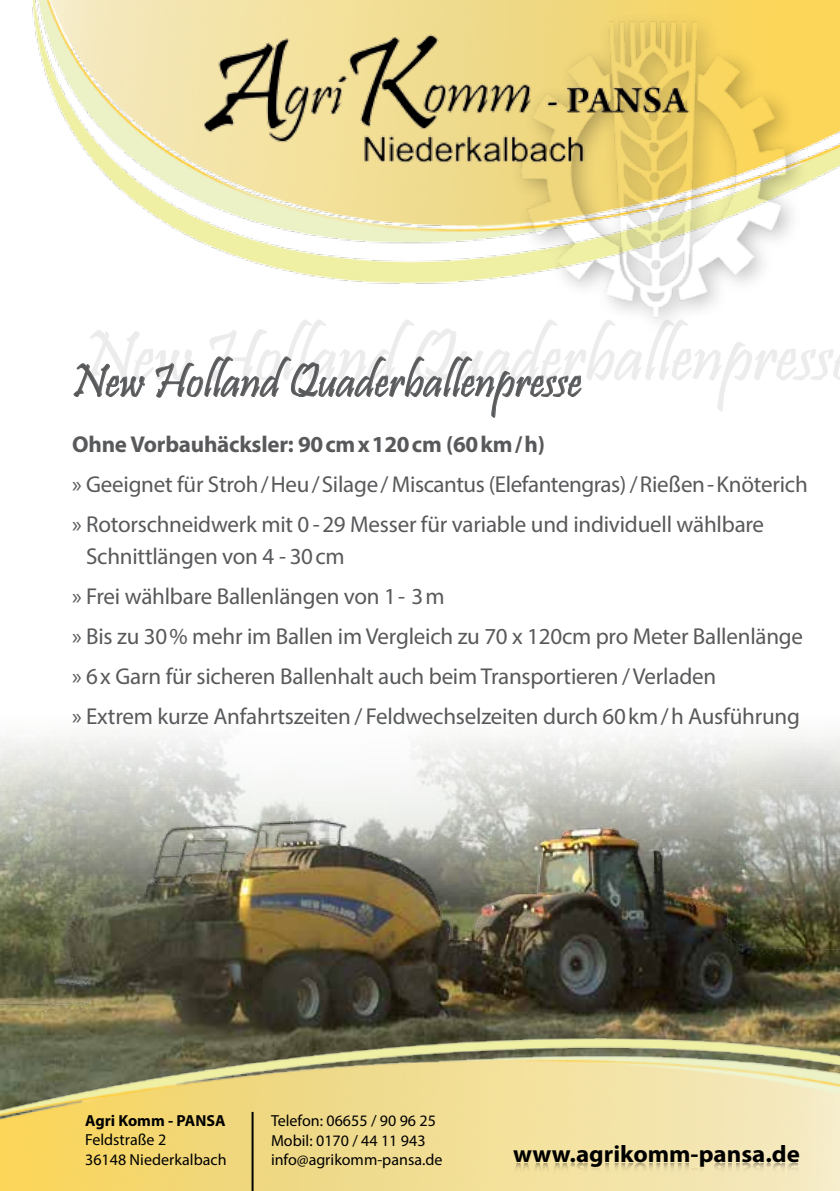
<style>
.page{position:relative;width:840px;height:1191px;background:#fff}
.page>*{position:absolute;margin:0;border:0;box-sizing:border-box;transform-origin:0 0}
.t1{font:48px "Pristina";color:#58595b}
.t2{font:700 23.8px "Myriad Pro";color:#000;scale:1.04 1}
.t3{font:23px/40px "Myriad Pro";letter-spacing:-.01em;color:#58595b}
.t4{font:700 23px "Myriad Pro";letter-spacing:-.01em;color:#58595b}
.t5{font:16px/19.2px "Myriad Pro";color:#000}
.t6{font:700 16px "Myriad Pro";color:#000}
</style>
<div class="page">
<img style="left:0;top:736px;width:839px;height:70px">
<img style="left:32px;top:0;width:807px;height:284px">
<img style="left:0;top:806px;width:839px;height:214px">
<img style="left:0;top:1020px;width:839px;height:171px">
<img style="left:145px;top:20px;width:363px;height:179px">
<svg style="left:74px;top:320px;width:765px;height:98px"></svg>
<div style="left:508px;top:9px;width:301px;height:331px;background:#000;opacity:.65"></div>
<img style="left:504px;top:21px;width:301px;height:301px">
<hr style="left:251px;top:1111px;width:2px;height:80px;background:#000">
<svg style="left:513px;top:1162px;width:285px;height:22px;background:#eedfa8"></svg>
<h1 class="t1" style="left:72px;top:354px;width:511px">New Holland Quaderballenpresse</h1>
<p class="t4" style="left:72px;top:429px;width:474px">Ohne Vorbauhäcksler: 90 cmx 120 cm (60 km / h)</p>
<p class="t3" style="left:72px;top:464px;width:736px">» Geeignet für Stroh/Heu/Silage/ Miscantus (Elefantengras) /Rießen-Knöterich » Rotorschneidwerk mit 0 - 29 Messer für variable und individuell wählbare</p>
<p class="t3" style="left:72px;top:536px;width:732px;text-indent:14px">Schnittlängen von 4 - 30 cm<br>» Frei wählbare Ballenlängen von 1 - 3 m<br>» Bis zu 30 % mehr im Ballen im Vergleich zu 70 x 120cm pro Meter Ballenlänge » 6 x Garn für sicheren Ballenhalt auch beim Transportieren / Verladen<br>» Extrem kurze Anfahrtszeiten / Feldwechselzeiten durch 60 km / h Ausführung</p>
<p class="t6" style="left:85px;top:1110px;width:142px">Agri Komm - PANSA</p>
<p class="t5" style="left:85px;top:1130px;width:143px">Feldstraße 2<br>36148 Niederkalbach</p>
<p class="t5" style="left:271px;top:1111px;width:173px">Telefon: 06655 / 90 96 25<br>Mobil: 0170 / 44 11 943 info@agrikomm-pansa.de</p>
<p class="t2" style="left:512px;top:1138px;width:277px">www.agrikomm-pansa.de</p>
</div>
